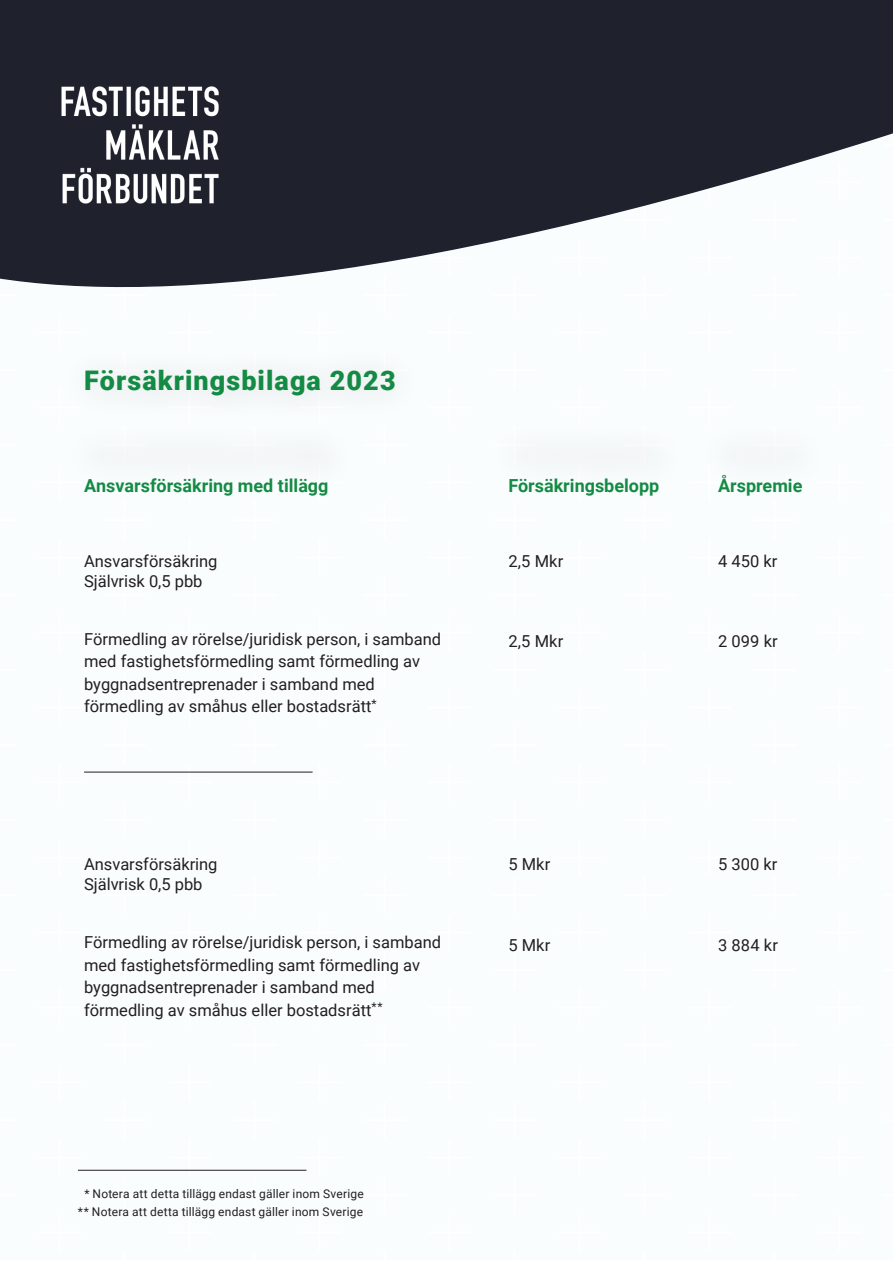
<style>
.page{position:relative;width:893px;height:1263px;background:#fafdfe}
.page>*{position:absolute;margin:0;border:0;box-sizing:border-box;transform-origin:0 0}
.t1{font:900 27px "Roboto";letter-spacing:.04em;color:#148b44}
.t2{font:700 18px "Roboto";color:#148b44}
.t3{font:16.5px/22.5px "Roboto";color:#231f20}
.t4{font:12px "Roboto";letter-spacing:.015em;color:#231f20}
</style>
<div class="page">
<svg style="left:0;top:0;width:893px;height:288px"></svg>
<img style="left:60px;top:82px;width:159px;height:123px">
<hr style="left:78px;top:1170px;width:228px;height:1px;background:#231f20">
<hr style="left:84px;top:772px;width:229px;height:1px;background:#231f20">
<p class="t1" style="left:84px;top:361px;width:313px">Försäkringsbilaga 2023</p>
<p class="t2" style="left:84px;top:473px;width:246px">Ansvarsförsäkring med tillägg</p>
<p class="t2" style="left:508px;top:473px;width:152px">Försäkringsbelopp</p>
<p class="t2" style="left:718px;top:473px;width:86px">Årspremie</p>
<p class="t3" style="left:84px;top:550px;width:135px;line-height:19.8px">Ansvarsförsäkring<br>Självrisk 0,5 pbb</p>
<p class="t3" style="left:508px;top:549px;width:56px">2,5 Mkr</p>
<p class="t3" style="left:718px;top:549px;width:61px">4 450 kr</p>
<p class="t3" style="left:84px;top:627px;width:359px">Förmedling av rörelse/juridisk person, i samband med fastighetsförmedling samt förmedling av byggnadsentreprenader i samband med förmedling av småhus eller bostadsrätt<sup>*</sup></p>
<p class="t3" style="left:508px;top:629px;width:56px">2,5 Mkr</p>
<p class="t3" style="left:718px;top:629px;width:61px">2 099 kr</p>
<p class="t3" style="left:84px;top:854px;width:135px;line-height:19.8px">Ansvarsförsäkring<br>Självrisk 0,5 pbb</p>
<p class="t3" style="left:508px;top:852px;width:44px">5 Mkr</p>
<p class="t3" style="left:718px;top:852px;width:61px">5 300 kr</p>
<p class="t3" style="left:84px;top:930px;width:359px">Förmedling av rörelse/juridisk person, i samband med fastighetsförmedling samt förmedling av byggnadsentreprenader i samband med förmedling av småhus eller bostadsrätt<sup>**</sup></p>
<p class="t3" style="left:508px;top:933px;width:44px">5 Mkr</p>
<p class="t3" style="left:718px;top:933px;width:61px">3 884 kr</p>
<p class="t4" style="left:84px;top:1185px;width:281px">* Notera att detta tillägg endast gäller inom Sverige</p>
<p class="t4" style="left:78px;top:1203px;width:287px">** Notera att detta tillägg endast gäller inom Sverige</p>
</div>
